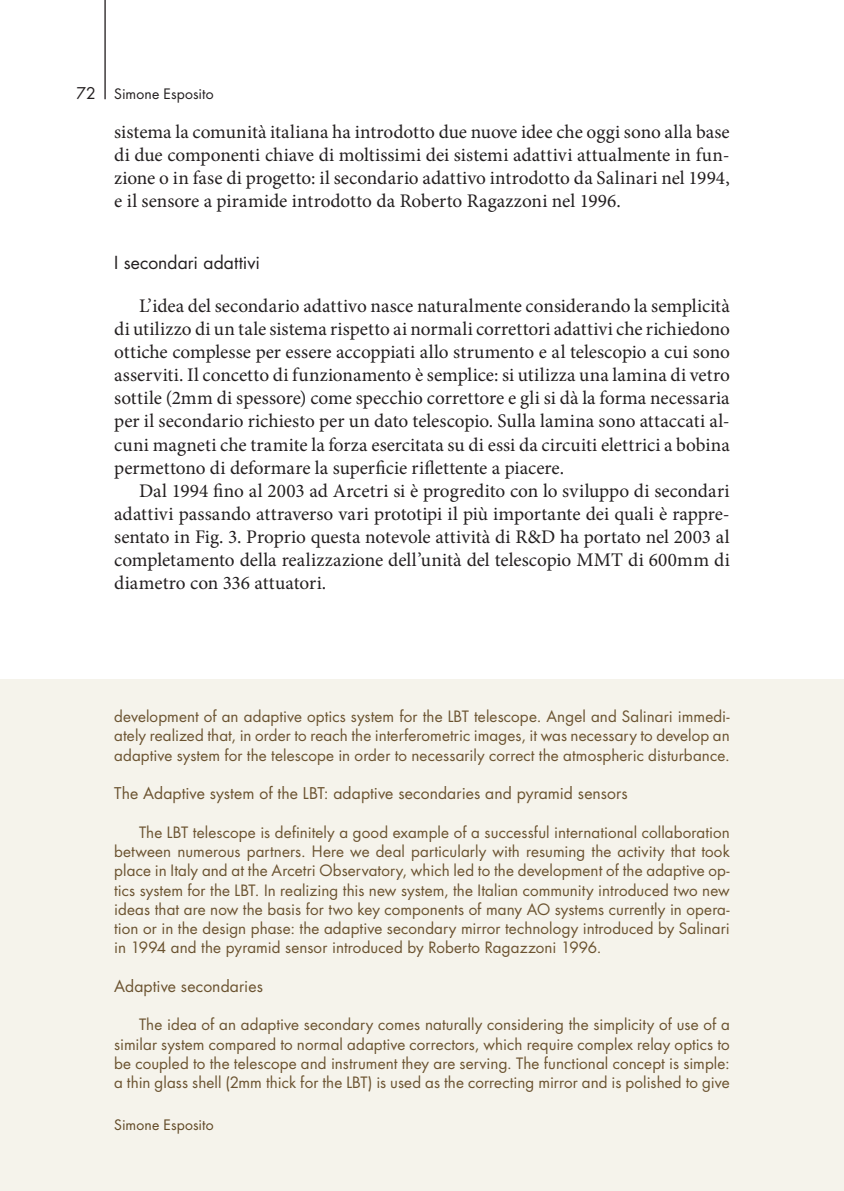
<style>
.page{position:relative;width:844px;height:1191px;background:#fff}
.page>*{position:absolute;margin:0;border:0;box-sizing:border-box;transform-origin:0 0}
.t1{font:19.25px/23.1px "Minion Pro";color:#231f20;text-align:justify}
.t2{font:17.5px "Futura Std";color:#231f20}
.t3{font:15.75px "Futura Std";letter-spacing:.005em;color:#6b5330}
.t4{font:15.75px "Futura Std";color:#231f20}
.t5{font:15.22px/19.2px "Futura Std";letter-spacing:.005em;color:#6b5330;text-align:justify}
.t6{font:14px "Futura Std";letter-spacing:.005em;color:#231f20}
.t7{font:14px "Futura Std";letter-spacing:.005em;color:#604824}
</style>
<div class="page">
<div style="left:0;top:680px;width:843px;height:511px;background:#f5f3eb"></div>
<hr style="left:104px;top:0;width:2px;height:99px;background:#231f20">
<p class="t4" style="left:76px;top:83px;width:21px">72</p>
<p class="t6" style="left:114px;top:85px;width:101px">Simone Esposito</p>
<p class="t1" style="left:114px;top:120px;width:617px">sistema la comunità italiana ha introdotto due nuove idee che oggi sono alla base di due componenti chiave di moltissimi dei sistemi adattivi attualmente in fun&shy;zione o in fase di progetto: il secondario adattivo introdotto da Salinari nel 1994, e il sensore a piramide introdotto da Roberto Ragazzoni nel 1996.</p>
<p class="t2" style="left:114px;top:252px;width:147px">I secondari adattivi</p>
<p class="t1" style="left:114px;top:294px;width:617px;text-indent:25px">L’idea del secondario adattivo nasce naturalmente considerando la semplicità di utilizzo di un tale sistema rispetto ai normali correttori adattivi che richiedono ottiche complesse per essere accoppiati allo strumento e al telescopio a cui sono asserviti. Il concetto di funzionamento è semplice: si utilizza una lamina di vetro sottile (2mm di spessore) come specchio correttore e gli si dà la forma necessaria per il secondario richiesto per un dato telescopio. Sulla lamina sono attaccati al&shy;cuni magneti che tramite la forza esercitata su di essi da circuiti elettrici a bobina permettono di deformare la superficie riflettente a piacere.</p>
<p class="t1" style="left:114px;top:479px;width:617px;text-indent:25px">Dal 1994 fino al 2003 ad Arcetri si è progredito con lo sviluppo di secondari adattivi passando attraverso vari prototipi il più importante dei quali è rappre&shy;sentato in Fig. 3. Proprio questa notevole attività di R&amp;D ha portato nel 2003 al completamento della realizzazione dell’unità del telescopio MMT di 600mm di diametro con 336 attuatori.</p>
<p class="t5" style="left:114px;top:707px;width:617px">development of an adaptive optics system for the LBT telescope. Angel and Salinari immedi&shy;ately realized that, in order to reach the interferometric images, it was necessary to develop an adaptive system for the telescope in order to necessarily correct the atmospheric disturbance.</p>
<p class="t3" style="left:114px;top:783px;width:515px">The Adaptive system of the LBT: adaptive secondaries and pyramid sensors</p>
<p class="t5" style="left:114px;top:822px;width:617px;text-indent:25px">The LBT telescope is definitely a good example of a successful international collaboration between numerous partners. Here we deal particularly with resuming the activity that took place in Italy and at the Arcetri Observatory, which led to the development of the adaptive op&shy;tics system for the LBT. In realizing this new system, the Italian community introduced two new ideas that are now the basis for two key components of many AO systems currently in opera&shy;tion or in the design phase: the adaptive secondary mirror technology introduced by Salinari in 1994 and the pyramid sensor introduced by Roberto Ragazzoni 1996.</p>
<p class="t3" style="left:114px;top:976px;width:150px">Adaptive secondaries</p>
<p class="t5" style="left:114px;top:1015px;width:617px;text-indent:25px">The idea of an adaptive secondary comes naturally considering the simplicity of use of a similar system compared to normal adaptive correctors, which require complex relay optics to be coupled to the telescope and instrument they are serving. The functional concept is simple: a thin glass shell (2mm thick for the LBT) is used as the correcting mirror and is polished to give</p>
<p class="t7" style="left:114px;top:1116px;width:101px">Simone Esposito</p>
</div>
